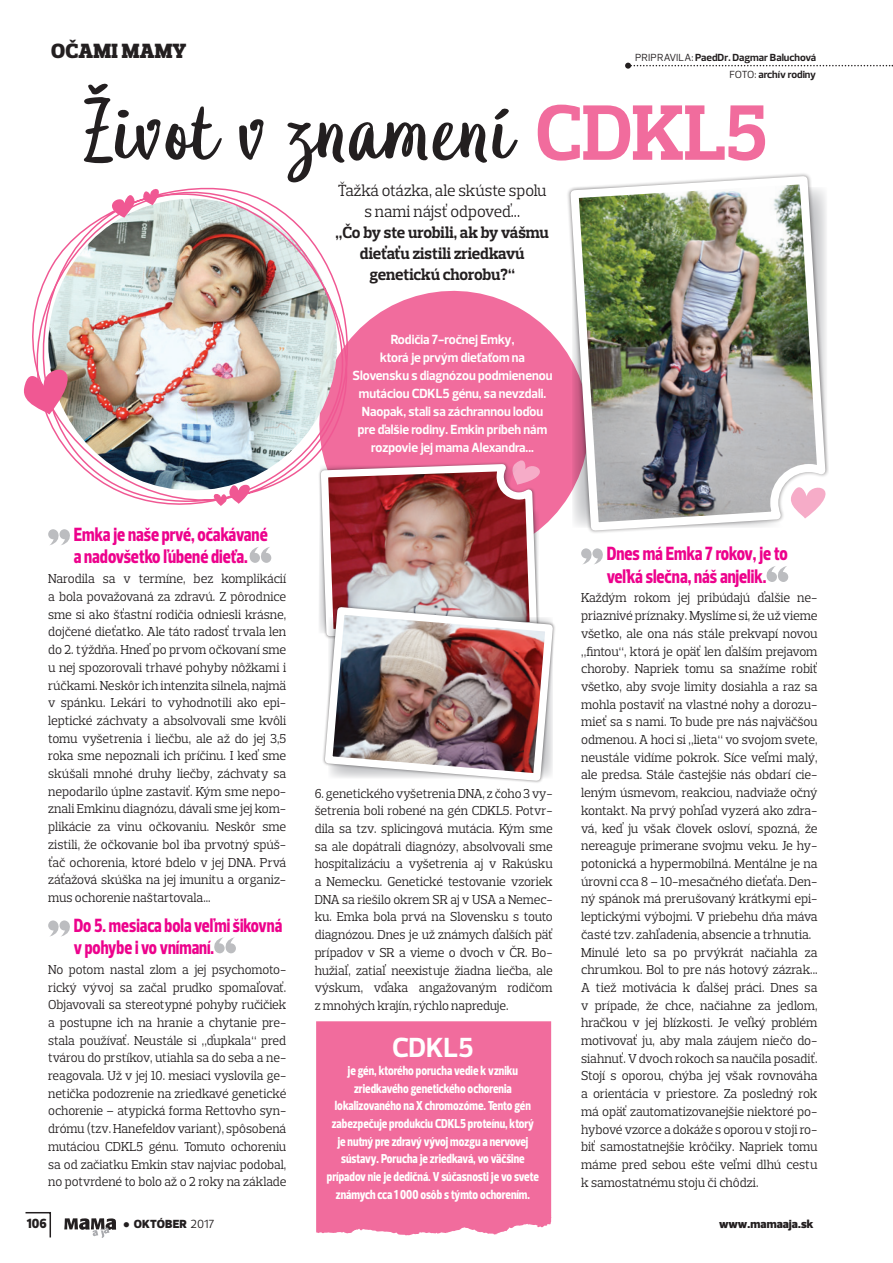
<style>
.page{position:relative;width:893px;height:1263px;background:#fff}
.page>*{position:absolute;margin:0;border:0;box-sizing:border-box;transform-origin:0 0}
.t1{font:700 72.45px "Maya Script";color:#231f20;scale:1.5 1}
.t2{font:700 28.2px "Prelo";letter-spacing:-.005em;color:#fff}
.t3{font:900 21px "Prelo Slab";letter-spacing:.015em;color:#231f20}
.t4{font:800 19.5px/22.5px "Prelo Condensed";color:#ed028c;scale:.96 1}
.t5{font:800 19.5px/21.8px "Prelo Condensed";color:#ed028c;scale:.94 1}
.t6{font:700 16.5px/21px "Prelo Slab";color:#231f20;text-align:center;scale:.96 1}
.t7{font:16.5px/21px "Prelo Slab";color:#231f20;text-align:center;scale:.96 1}
.t8{font:700 13.5px/18px "Prelo";color:#fff;text-align:center;scale:.94 1}
.t9{font:900 13.5px "Prelo";color:#231f20;scale:.95 1}
.t10{font:13.2px/17.7px "Prelo Slab";letter-spacing:-.01em;color:#231f20;text-align:justify;scale:.96 1}
.t11{font:13.2px/17.7px "Prelo Slab";letter-spacing:-.01em;color:#231f20;text-align:justify;scale:.95 1}
.t12{font:800 13.2px/17.7px "Prelo Condensed";color:#fff;text-align:center}
.t13{font:900 12px "Prelo";letter-spacing:.01em;color:#231f20}
.t14{font:700 10.5px/16.5px "Prelo";color:#231f20;text-align:right}
.s1{font-weight:400}
.s2{font-family:"Prelo Slab";font-size:79.95px;color:#f16c9d}
</style>
<div class="page">
<svg style="left:440px;top:290px;width:155px;height:275px;background:#f381ab"></svg>
<svg style="left:625px;top:63px;width:268px;height:6px"></svg>
<svg style="left:251px;top:561px;width:19px;height:2px"></svg>
<svg style="left:48px;top:920px;width:22px;height:16px"></svg>
<svg style="left:214px;top:937px;width:22px;height:16px"></svg>
<svg style="left:344px;top:291px;width:96px;height:162px;background:#f27ca8"></svg>
<img style="left:23px;top:187px;width:321px;height:374px">
<svg style="left:97px;top:187px;width:72px;height:31px"></svg>
<div style="left:316px;top:1021px;width:236px;height:214px;background:#f16c9d"></div>
<svg style="left:581px;top:548px;width:22px;height:16px"></svg>
<svg style="left:766px;top:566px;width:22px;height:16px"></svg>
<img style="left:317px;top:453px;width:242px;height:330px">
<img style="left:566px;top:173px;width:263px;height:362px">
<svg style="left:64px;top:1218px;width:52px;height:20px"></svg>
<svg style="left:25px;top:1212px;width:26px;height:26px"></svg>
<h3 class="t3" style="left:51px;top:38px;width:137px">OČAMI MAMY</h3>
<p class="t14" style="left:635px;top:49px;width:182px"><span class="s1">PRIPRAVILA:</span> PaedDr. Dagmar Baluchová<br><span class="s1">FOTO:</span> archív rodiny</p>
<h1 class="t1" style="left:83px;top:81px;width:458px">Život v znamení <span class="s2">CDKL5</span></h1>
<p class="t7" style="left:338px;top:179px;width:219px">Ťažká otázka, ale skúste spolu s nami nájsť odpoveď...</p>
<p class="t6" style="left:336px;top:221px;width:224px">„Čo by ste urobili, ak by vášmu dieťaťu zistili zriedkavú genetickú chorobu?“</p>
<p class="t8" style="left:353px;top:331px;width:214px">Rodičia 7-ročnej Emky,<br>ktorá je prvým dieťaťom na<br>Slovensku s diagnózou podmienenou mutáciou CDKL5 génu, sa nevzdali.<br>Naopak, stali sa záchrannou loďou pre ďalšie rodiny. Emkin príbeh nám rozpovie jej mama Alexandra...</p>
<h3 class="t4" style="left:74px;top:523px;width:204px">Emka je naše prvé, očakávané a nadovšetko ľúbené dieťa.</h3>
<p class="t10" style="left:48px;top:570px;width:250px">Narodila sa v termíne, bez komplikácií a bola považovaná za zdravú. Z pôrodnice sme si ako šťastní rodičia odniesli krásne, dojčené dieťatko. Ale táto radosť trvala len do 2. týždňa. Hneď po prvom očkovaní sme u nej spozorovali trhavé pohyby nôžkami i rúčkami. Neskôr ich intenzita silnela, najmä v spánku. Lekári to vyhodnotili ako epi&shy;leptické záchvaty a absolvovali sme kvôli tomu vyšetrenia i liečbu, ale až do jej 3,5 roka sme nepoznali ich príčinu. I keď sme skúšali mnohé druhy liečby, záchvaty sa nepodarilo úplne zastaviť. Kým sme nepo&shy;znali Emkinu diagnózu, dávali sme jej kom&shy;plikácie za vinu očkovaniu. Neskôr sme zistili, že očkovanie bol iba prvotný spúš&shy;ťač ochorenia, ktoré bdelo v jej DNA. Prvá záťažová skúška na jej imunitu a organiz&shy;mus ochorenie naštartovala...</p>
<h3 class="t5" style="left:74px;top:915px;width:223px">Do 5. mesiaca bola veľmi šikovná v pohybe i vo vnímaní.</h3>
<p class="t11" style="left:48px;top:960px;width:252px">No potom nastal zlom a jej psychomoto&shy;rický vývoj sa začal prudko spomaľovať.<br>Objavovali sa stereotypné pohyby ručičiek a postupne ich na hranie a chytanie pre&shy;stala používať. Neustále si „ďupkala“ pred tvárou do prstíkov, utiahla sa do seba a ne&shy;reagovala. Už v jej 10. mesiaci vyslovila ge&shy;netička podozrenie na zriedkavé genetické ochorenie – atypická forma Rettovho syn&shy;drómu (tzv. Hanefeldov variant), spôsobená mutáciou CDKL5 génu. Tomuto ochoreniu sa od začiatku Emkin stav najviac podobal, no potvrdené to bolo až o 2 roky na základe</p>
<p class="t11" style="left:315px;top:784px;width:252px">6. genetického vyšetrenia DNA, z čoho 3 vy&shy;šetrenia boli robené na gén CDKL5. Potvr&shy;dila sa tzv. splicingová mutácia. Kým sme sa ale dopátrali diagnózy, absolvovali sme hospitalizáciu a vyšetrenia aj v Rakúsku a Nemecku. Genetické testovanie vzoriek DNA sa riešilo okrem SR aj v USA a Nemec&shy;ku. Emka bola prvá na Slovensku s touto diagnózou. Dnes je už známych ďalších päť prípadov v SR a vieme o dvoch v ČR. Bo&shy;hužiaľ, zatiaľ neexistuje žiadna liečba, ale výskum, vďaka angažovaným rodičom z mnohých krajín, rýchlo napreduje.</p>
<h2 class="t2" style="left:392px;top:1030px;width:83px">CDKL5</h2>
<p class="t12" style="left:327px;top:1061px;width:213px">je gén, ktorého porucha vedie k vzniku zriedkavého genetického ochorenia lokalizovaného na X chromozóme. Tento gén zabezpečuje produkciu CDKL5 proteínu, ktorý je nutný pre zdravý vývoj mozgu a nervovej sústavy. Porucha je zriedkavá, vo väčšine prípadov nie je dedičná. V súčasnosti je vo svete známych cca 1 000 osôb stýmto ochorením.</p>
<h3 class="t4" style="left:607px;top:542px;width:190px">Dnes má Emka 7 rokov, je to veľká slečna, náš anjelik.</h3>
<p class="t10" style="left:581px;top:589px;width:248px;text-align:left">Každým rokom jej pribúdajú ďalšie ne&shy;priaznivé príznaky. Myslíme si, že už vieme všetko, ale ona nás stále prekvapí novou „fintou“, ktorá je opäť len ďalším prejavom choroby. Napriek tomu sa snažíme robiť všetko, aby svoje limity dosiahla a raz sa mohla postaviť na vlastné nohy a dorozu&shy;mieť sa s nami. To bude pre nás najväčšou odmenou. A hoci si „lieta“ vo svojom svete, neustále vidíme pokrok. Síce veľmi malý, ale predsa. Stále častejšie nás obdarí cie&shy;leným úsmevom, reakciou, nadviaže očný kontakt. Na prvý pohľad vyzerá ako zdra&shy;vá, keď ju však človek osloví, spozná, že nereaguje primerane svojmu veku. Je hy&shy;potonická a hypermobilná. Mentálne je na úrovni cca 8 – 10-mesačného dieťaťa. Den&shy;ný spánok má prerušovaný krátkymi epi&shy;leptickými výbojmi. V priebehu dňa máva časté tzv. zahľadenia, absencie a trhnutia.<br>Minulé leto sa po prvýkrát načiahla za chrumkou. Bol to pre nás hotový zázrak...<br>A tiež motivácia k ďalšej práci. Dnes sa v prípade, že chce, načiahne za jedlom, hračkou v jej blízkosti. Je veľký problém motivovať ju, aby mala záujem niečo do&shy;siahnuť. V dvoch rokoch sa naučila posadiť.<br>Stojí s oporou, chýba jej však rovnováha a orientácia v priestore. Za posledný rok má opäť zautomatizovanejšie niektoré po&shy;hybové vzorce a dokáže s oporou v stoji ro&shy;biť samostatnejšie krôčiky. Napriek tomu máme pred sebou ešte veľmi dlhú cestu k samostatnému stoju či chôdzi.</p>
<p class="t9" style="left:27px;top:1215px;width:22px">106</p>
<p class="t13" style="left:123px;top:1217px;width:93px">● OKTÓBER <span class="s1">2017</span></p>
<p class="t13" style="left:719px;top:1217px;width:96px">www.mamaaja.sk</p>
</div>
